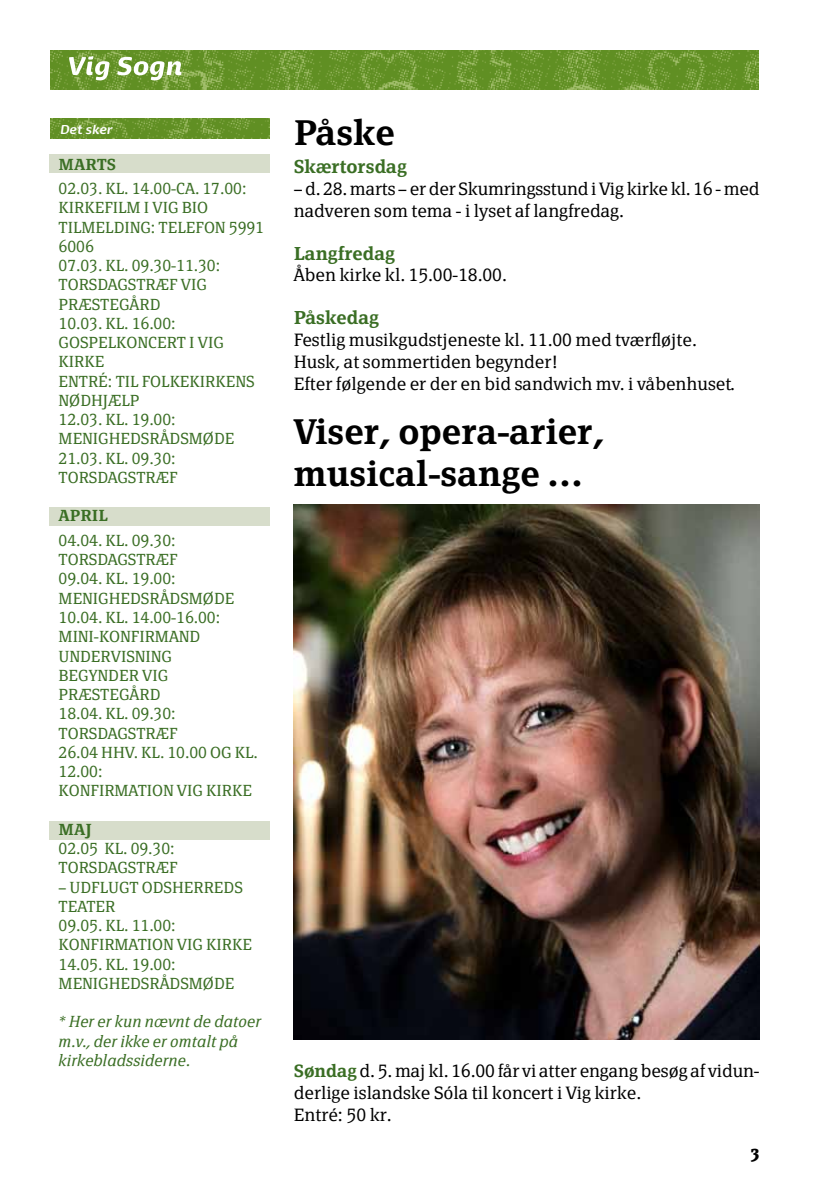
<style>
.page{position:relative;width:819px;height:1191px;background:#fff}
.page>*{position:absolute;margin:0;border:0;box-sizing:border-box;transform-origin:0 0}
.t1{font:600 35px/42px "Page Serif";color:#000}
.t2{font:600 18.38px "Page Serif TF";color:#3a6e24}
.t3{font:300 17.5px/21.9px "Page Serif TF";color:#000}
.t4{font:700 17.5px "Page Serif";color:#000}
.t5{font:300 15.75px/19.2px "Page Serif TF";color:#3a6e24}
.t6{font:italic 300 15.75px/19.2px "Page Serif TF";color:#3a6e24}
.t7{font:600 15.75px "Page Serif TF";color:#3a6e24}
.t8{font:italic 700 12.25px "Dancer TF";color:#fff}
.s1{font-weight:600;color:#3a6e24}
</style>
<div class="page">
<img style="left:50px;top:50px;width:708px;height:40px">
<div style="left:50px;top:154px;width:220px;height:19px;background:#d7ddcb"></div>
<svg style="left:69px;top:56px;width:41px;height:24px"></svg>
<svg style="left:117px;top:57px;width:64px;height:23px"></svg>
<img style="left:50px;top:118px;width:219px;height:20px">
<div style="left:50px;top:820px;width:220px;height:19px;background:#d7ddcb"></div>
<div style="left:50px;top:506px;width:220px;height:19px;background:#d7ddcb"></div>
<img style="left:294px;top:505px;width:465px;height:534px">
<p class="t8" style="left:60px;top:121px;width:54px">Det sker</p>
<p class="t7" style="left:59px;top:155px;width:58px">MARTS</p>
<p class="t5" style="left:59px;top:179px;width:207px">02.03. KL. 14.00-CA. 17.00:<br>KIRKEFILM I VIG BIO<br>TILMELDING: TELEFON 5991<br>6006<br>07.03. KL. 09.30-11.30:<br>TORSDAGSTRÆF VIG<br>PRÆSTEGÅRD<br>10.03. KL. 16.00:<br>GOSPELKONCERT I VIG<br>KIRKE<br>ENTRÉ: TIL FOLKEKIRKENS<br>NØDHJÆLP<br>12.03. KL. 19.00:<br>MENIGHEDSRÅDSMØDE<br>21.03. KL. 09.30:<br>TORSDAGSTRÆF</p>
<p class="t7" style="left:59px;top:506px;width:51px">APRIL</p>
<p class="t5" style="left:59px;top:531px;width:201px">04.04. KL. 09.30:<br>TORSDAGSTRÆF<br>09.04. KL. 19.00:<br>MENIGHEDSRÅDSMØDE<br>10.04. KL. 14.00-16.00:<br>MINI-KONFIRMAND<br>UNDERVISNING<br>BEGYNDER VIG<br>PRÆSTEGÅRD<br>18.04. KL. 09.30:<br>TORSDAGSTRÆF<br>26.04 HHV. KL. 10.00 OG KL.<br>12.00:<br>KONFIRMATION VIG KIRKE</p>
<p class="t7" style="left:59px;top:820px;width:35px">MAJ</p>
<p class="t5" style="left:59px;top:838px;width:121px">02.05 KL. 09.30:<br>TORSDAGSTRÆF</p>
<p class="t5" style="left:59px;top:877px;width:195px">– UDFLUGT ODSHERREDS<br>TEATER<br>09.05. KL. 11.00:<br>KONFIRMATION VIG KIRKE<br>14.05. KL. 19.00:<br>MENIGHEDSRÅDSMØDE</p>
<p class="t6" style="left:59px;top:1012px;width:204px">* Her er kun nævnt de datoer m.v., der ikke er omtalt på kirkebladssiderne.</p>
<h1 class="t1" style="left:294px;top:111px;width:102px">Påske</h1>
<p class="t2" style="left:294px;top:155px;width:115px">Skærtorsdag</p>
<p class="t3" style="left:294px;top:178px;width:467px">– d. 28. marts – er der Skumringsstund i Vig kirke kl. 16 - med nadveren som tema - i lyset af langfredag.</p>
<p class="t2" style="left:294px;top:242px;width:103px">Langfredag</p>
<p class="t3" style="left:294px;top:264px;width:214px">Åben kirke kl. 15.00-18.00.</p>
<p class="t2" style="left:294px;top:307px;width:87px">Påskedag</p>
<p class="t3" style="left:294px;top:329px;width:442px">Festlig musikgudstjeneste kl. 11.00 med tværfløjte.<br>Husk, at sommertiden begynder!<br>Efter følgende er der en bid sandwich mv. i våbenhuset.</p>
<h1 class="t1" style="left:294px;top:410px;width:312px">Viser, opera-arier, musical-sange ...</h1>
<p class="t3" style="left:294px;top:1059px;width:467px"><span class="s1">Søndag</span> d. 5. maj kl. 16.00 får vi atter engang besøg af vidun&shy;derlige islandske Sóla til koncert i Vig kirke.<br>Entré: 50 kr.</p>
<p class="t4" style="left:751px;top:1141px;width:10px">3</p>
</div>
